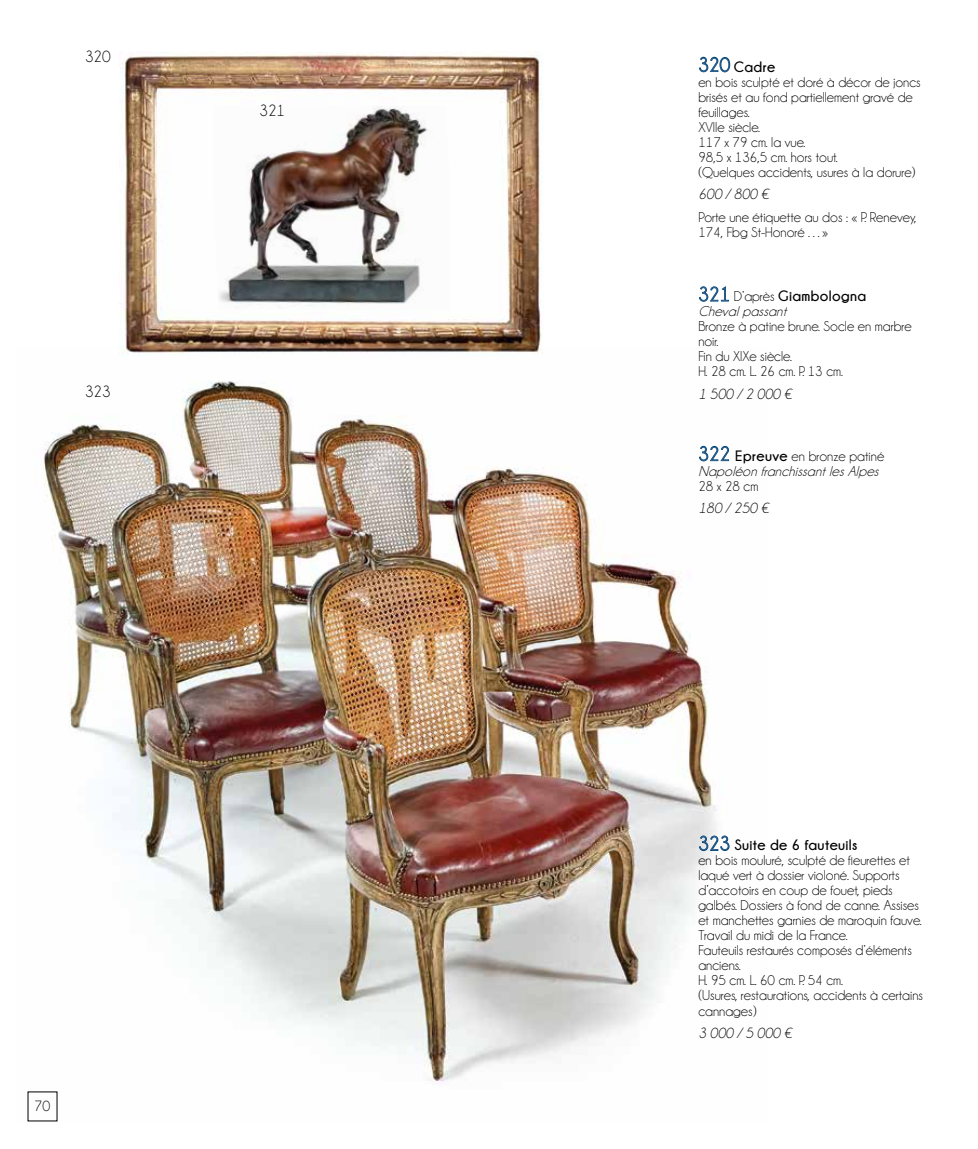
<style>
.page{position:relative;width:978px;height:1149px;background:#fff}
.page>*{position:absolute;margin:0;border:0;box-sizing:border-box;transform-origin:0 0}
.t1{font:16.5px "Champagne&Limousines";color:#000}
.t2{font:700 15px "Champagne&Limousines";letter-spacing:.025em;color:#000}
.t3{font:italic 15px "Champagne&Limousines";color:#000}
.t4{font:15px "Champagne&Limousines";color:#000}
.t5{font:14.4px/15px "Champagne&Limousines";color:#000}
.t6{font:italic 14.4px/15px "Champagne&Limousines";letter-spacing:.02em;color:#000}
.s1{font-weight:400;font-size:20.4px;color:#406490}
.s2{font-weight:400;font-size:14.4px}
.s3{font-style:normal;font-size:20.4px;color:#406490}
.s4{font-weight:700;font-style:normal;font-size:15px}
.s5{font-style:normal}
</style>
<div class="page">
<img style="left:27px;top:346px;width:703px;height:776px">
<svg style="left:699px;top:835px;width:30px;height:15px"></svg>
<img style="left:120px;top:52px;width:424px;height:305px">
<svg style="left:699px;top:57px;width:31px;height:15px"></svg>
<img style="left:214px;top:106px;width:236px;height:203px">
<svg style="left:699px;top:286px;width:30px;height:15px"></svg>
<svg style="left:699px;top:446px;width:30px;height:15px"></svg>
<p class="t1" style="left:85px;top:48px;width:27px">320</p>
<p class="t1" style="left:85px;top:383px;width:27px">323</p>
<p class="t1" style="left:259px;top:102px;width:27px">321</p>
<p class="t4" style="left:35px;top:1098px;width:17px">70</p>
<p class="t2" style="left:698px;top:58px;width:79px"><span class="s1">320</span> Cadre</p>
<p class="t5" style="left:698px;top:74px;width:224px">en bois sculpté et doré à décor de joncs brisés et au fond partiellement gravé de feuillages.<br>XVIIe siècle.<br>117 x 79 cm. la vue.<br>98,5 x 136,5 cm. hors tout.<br>(Quelques accidents, usures à la dorure)</p>
<p class="t3" style="left:698px;top:186px;width:72px">600 / 800 €</p>
<p class="t5" style="left:698px;top:209px;width:220px">Porte une étiquette au dos : « P. Renevey,<br>174, Fbg St-Honoré …»</p>
<p class="t2" style="left:698px;top:287px;width:169px"><span class="s1">321</span> <span class="s2">D’après</span> Giambologna</p>
<p class="t6" style="left:698px;top:304px;width:89px">Cheval passant</p>
<p class="t5" style="left:698px;top:319px;width:215px">Bronze à patine brune. Socle en marbre noir.<br>Fin du XIXe siècle.<br>H. 28 cm. L. 26 cm. P. 13 cm.</p>
<p class="t3" style="left:698px;top:386px;width:95px">1 500 / 2 000 €</p>
<p class="t6" style="left:698px;top:448px;width:187px"><span class="s3">322</span> <span class="s4">Epreuve</span> <span class="s5">en bronze patiné<br></span>Napoléon franchissant les Alpes</p>
<p class="t5" style="left:698px;top:478px;width:62px">28 x 28 cm</p>
<p class="t3" style="left:698px;top:500px;width:72px">180 / 250 €</p>
<p class="t2" style="left:698px;top:836px;width:161px"><span class="s1">323</span> Suite de 6 fauteuils</p>
<p class="t5" style="left:698px;top:852px;width:226px">en bois mouluré, sculpté de fleurettes et laqué vert à dossier violoné. Supports d’accotoirs en coup de fouet, pieds galbés. Dossiers à fond de canne. Assises et manchettes garnies de maroquin fauve.<br>Travail du midi de la France.<br>Fauteuils restaurés composés d’éléments anciens.<br>H. 95 cm. L. 60 cm. P. 54 cm.<br>(Usures, restaurations, accidents à certains cannages)</p>
<p class="t3" style="left:698px;top:1025px;width:95px">3 000 / 5 000 €</p>
</div>
